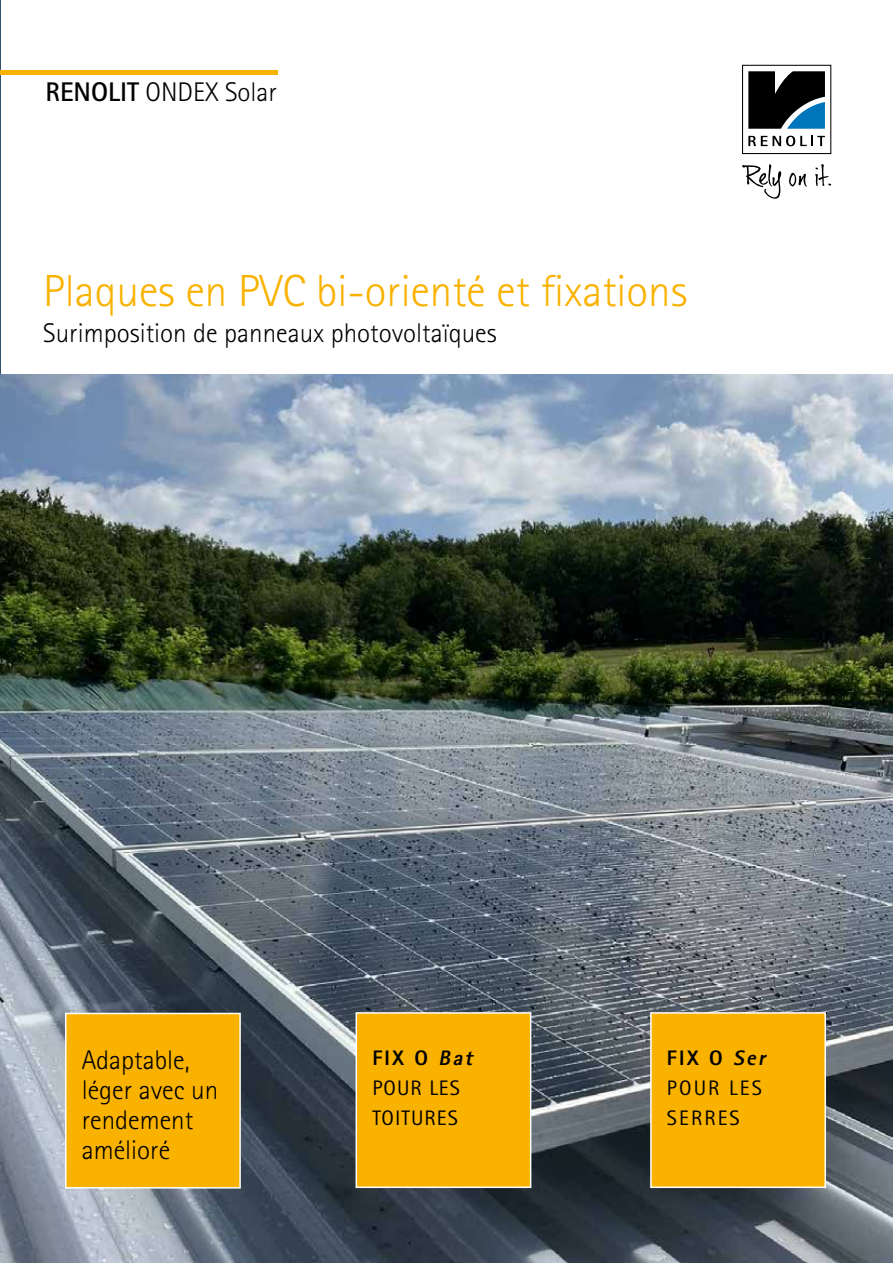
<style>
.page{position:relative;width:893px;height:1263px;background:#fff}
.page>*{position:absolute;margin:0;border:0;box-sizing:border-box;transform-origin:0 0}
.t1{font:300 45px "Rotis Sans Serif Std";color:#fab200}
.t2{font:300 27px/30px "Rotis Sans Serif Std";color:#000}
.t3{font:21px/30px "Rotis Sans Serif Std";letter-spacing:.05em;color:#000}
.t4{font:21px/30px "Rotis Sans Serif Std";letter-spacing:.1em;color:#000}
.s1{font-weight:700}
.s2{font-weight:800}
.s3{font-weight:800;font-style:italic}
</style>
<div class="page">
<hr style="left:0;top:0;width:1px;height:444px;background:#33526e">
<img style="left:0;top:374px;width:893px;height:889px">
<div style="left:0;top:70px;width:277px;height:5px;background:#fab200"></div>
<div style="left:650px;top:1012px;width:176px;height:176px;background:#fab200;border:2px solid #fff"></div>
<svg style="left:742px;top:65px;width:89px;height:89px"></svg>
<svg style="left:789px;top:173px;width:18px;height:14px"></svg>
<svg style="left:815px;top:164px;width:16px;height:22px"></svg>
<svg style="left:742px;top:164px;width:39px;height:35px"></svg>
<div style="left:356px;top:1012px;width:175px;height:176px;background:#fab200;border:2px solid #fff"></div>
<div style="left:65px;top:1013px;width:176px;height:175px;background:#fab200;border:2px solid #fff"></div>
<p class="t2" style="left:46px;top:77px;width:233px"><span class="s1">RENOLIT</span> ONDEX Solar</p>
<h1 class="t1" style="left:43px;top:265px;width:646px">Plaques en PVC bi-orienté et fixations</h1>
<p class="t2" style="left:43px;top:318px;width:455px">Surimposition de panneaux photovoltaïques</p>
<p class="t2" style="left:82px;top:1045px;width:138px">Adaptable, léger avec un rendement amélioré</p>
<p class="t3" style="left:372px;top:1042px;width:106px"><span class="s2">FIX O</span> <span class="s3">Bat<br></span>POUR LES<br>TOITURES</p>
<p class="t4" style="left:667px;top:1042px;width:105px"><span class="s2">FIX O</span> <span class="s3">Ser<br></span>POUR LES<br>SERRES</p>
</div>
